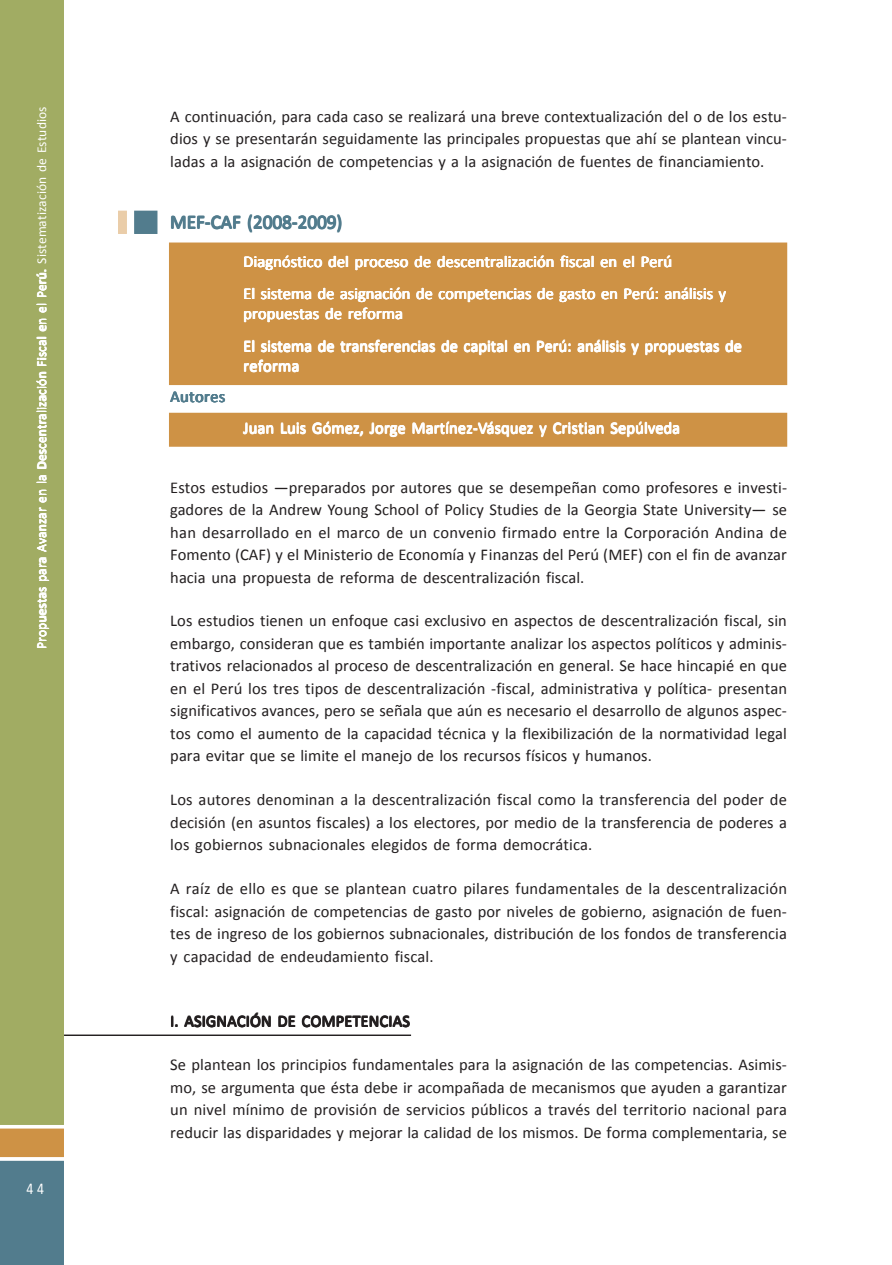
<style>
.page{position:relative;width:892px;height:1265px;background:#fff}
.page>*{position:absolute;margin:0;border:0;box-sizing:border-box;transform-origin:0 0}
.t1{font:19.5px "Calibri";letter-spacing:-.01em;color:#527c8d}
.t2{font:16.5px/22.5px "Calibri";letter-spacing:.005em;color:#231f20;text-align:justify}
.t3{font:16.5px/32.4px "Calibri";letter-spacing:.005em;color:#fff}
.t4{font:16.5px "Calibri";letter-spacing:.02em;color:#527c8d}
.t5{font:16.5px "Calibri";letter-spacing:.005em;color:#fff;scale:.83 1}
.t6{font:13.5px "Calibri";letter-spacing:.01em;color:#fff}
</style>
<div class="page">
<div style="left:0;top:0;width:64px;height:1125px;background:#a1ac63"></div>
<svg style="left:0;top:1128px;width:64px;height:137px;background:#718481"></svg>
<hr style="left:64px;top:1034px;width:347px;height:2px;background:#231f20">
<div style="left:169px;top:413px;width:618px;height:34px;background:#ce9245;border:3px solid #ce9245"></div>
<div style="left:169px;top:242px;width:618px;height:143px;background:#ce9245;border:3px solid #ce9245"></div>
<div style="left:134px;top:211px;width:23px;height:23px;background:#527c8d;border:1px solid #527c8d"></div>
<div style="left:118px;top:211px;width:9px;height:23px;background:#eacda9"></div>
<p class="t6" style="left:36px;top:649px;width:544px;rotate:-90deg">Propuestas para Avanzar en la Descentralización Fiscal en el Perú. Sistematización de Estudios</p>
<p class="t6" style="left:36px;top:649px;width:381px;rotate:-90deg">Propuestas para Avanzar en la Descentralización Fiscal en el Perú.</p>
<p class="t5" style="left:27px;top:1181px;width:23px">4 4</p>
<p class="t2" style="left:170px;top:106px;width:618px">A continuación, para cada caso se realizará una breve contextualización del o de los estu&shy;dios y se presentarán seguidamente las principales propuestas que ahí se plantean vincu&shy;ladas a la asignación de competencias y a la asignación de fuentes de financiamiento.</p>
<p class="t1" style="left:170px;top:214px;width:174px">MEF-CAF (2008-2009)</p>
<p class="t4" style="left:170px;top:390px;width:57px">Autores</p>
<p class="t3" style="left:244px;top:247px;width:484px">Diagnóstico del proceso de descentralización fiscal en el Perú<br>El sistema de asignación de competencias de gasto en Perú: análisis y</p>
<p class="t3" style="left:244px;top:299px;width:500px">propuestas de reforma<br>El sistema de transferencias de capital en Perú: análisis y propuestas de</p>
<p class="t3" style="left:244px;top:351px;width:58px">reforma</p>
<p class="t3" style="left:397px;top:413px;width:260px">e Martínez-Vásquez y Cristian Sepúlv</p>
<p class="t3" style="left:526px;top:413px;width:155px">z y Cristian Sepúlveda</p>
<p class="t3" style="left:244px;top:413px;width:224px">Juan Luis Gómez, Jorg e Martíne</p>
<p class="t2" style="left:170px;top:477px;width:618px">Estos estudios —preparados por autores que se desempeñan como profesores e investi&shy;gadores de la Andrew Young School of Policy Studies de la Georgia State University— se han desarrollado en el marco de un convenio firmado entre la Corporación Andina de Fomento (CAF) y el Ministerio de Economía y Finanzas del Perú (MEF) con el fin de avanzar hacia una propuesta de reforma de descentralización fiscal.</p>
<p class="t2" style="left:170px;top:611px;width:618px">Los estudios tienen un enfoque casi exclusivo en aspectos de descentralización fiscal, sin embargo, consideran que es también importante analizar los aspectos políticos y adminis&shy;trativos relacionados al proceso de descentralización en general. Se hace hincapié en que en el Perú los tres tipos de descentralización -fiscal, administrativa y política- presentan significativos avances, pero se señala que aún es necesario el desarrollo de algunos aspec&shy;tos como el aumento de la capacidad técnica y la flexibilización de la normatividad legal para evitar que se limite el manejo de los recursos físicos y humanos.</p>
<p class="t2" style="left:170px;top:790px;width:618px">Los autores denominan a la descentralización fiscal como la transferencia del poder de decisión (en asuntos fiscales) a los electores, por medio de la transferencia de poderes a los gobiernos subnacionales elegidos de forma democrática.</p>
<p class="t2" style="left:170px;top:878px;width:618px">A raíz de ello es que se plantean cuatro pilares fundamentales de la descentralización fiscal: asignación de competencias de gasto por niveles de gobierno, asignación de fuen&shy;tes de ingreso de los gobiernos subnacionales, distribución de los fondos de transferencia y capacidad de endeudamiento fiscal.</p>
<p class="t2" style="left:170px;top:1011px;width:241px">I. ASIGNACIÓN DE COMPETENCIAS</p>
<p class="t2" style="left:170px;top:1055px;width:618px">Se plantean los principios fundamentales para la asignación de las competencias. Asimis&shy;mo, se argumenta que ésta debe ir acompañada de mecanismos que ayuden a garantizar un nivel mínimo de provisión de servicios públicos a través del territorio nacional para reducir las disparidades y mejorar la calidad de los mismos. De forma complementaria, se</p>
</div>
